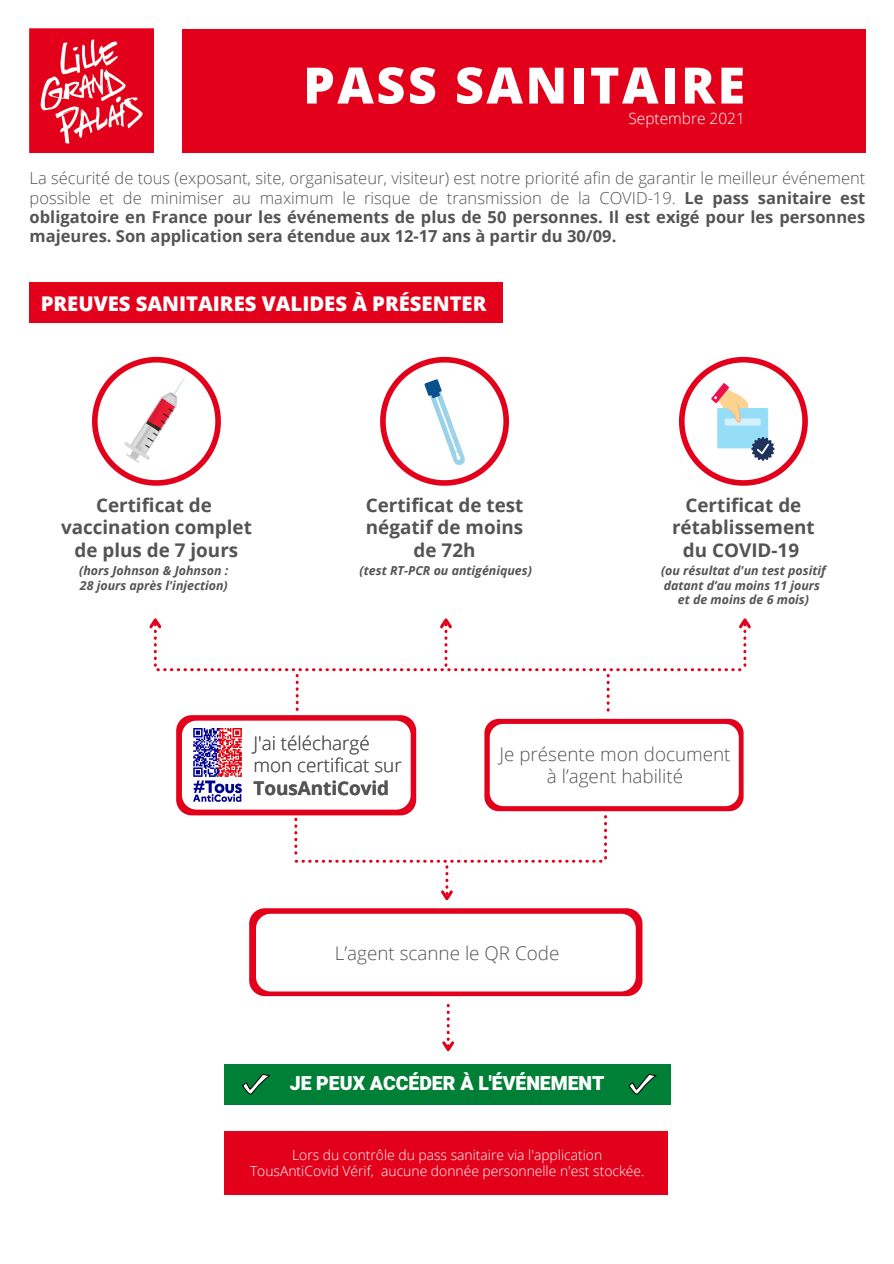
<style>
.page{position:relative;width:894px;height:1264px;background:#fff}
.page>*{position:absolute;margin:0;border:0;box-sizing:border-box;transform-origin:0 0}
.t1{font:800 50.25px "Open Sans";letter-spacing:.05em;color:#fff}
.t2{font:800 20.25px "Open Sans";color:#fff}
.t3{font:900 19.35px "Heebo";color:#fff}
.t4{font:700 18.9px/22.4px "Open Sans";color:#545454;text-align:center}
.t5{font:300 18.9px/22.4px "Open Sans";color:#545454}
.t6{font:300 16.5px/19.2px "Open Sans";color:#545454;text-align:justify}
.t7{font:300 15.45px "Open Sans";color:#fff}
.t8{font:300 13.95px/16.4px "Open Sans";color:#fff;text-align:center}
.t9{font:italic 700 12.45px/14.1px "Open Sans";color:#545454}
.s1{font-weight:700}
</style>
<div class="page">
<img style="left:30px;top:29px;width:123px;height:124px">
<div style="left:182px;top:29px;width:683px;height:124px;background:#e3001b"></div>
<div style="left:30px;top:283px;width:472px;height:40px;background:#e3001b"></div>
<svg style="left:679px;top:357px;width:128px;height:129px"></svg>
<svg style="left:92px;top:357px;width:129px;height:129px"></svg>
<svg style="left:380px;top:357px;width:129px;height:129px"></svg>
<svg style="left:442px;top:1004px;width:12px;height:48px"></svg>
<svg style="left:149px;top:618px;width:602px;height:93px"></svg>
<div style="left:176px;top:715px;width:240px;height:100px;background:#e3001b;border-radius:16px"></div>
<div style="left:249px;top:908px;width:393px;height:88px;background:#e3001b;border-radius:16px"></div>
<svg style="left:484px;top:718px;width:259px;height:93px;fill:#e3001b"></svg>
<div style="left:182px;top:720px;width:228px;height:89px;background:#fff;border-radius:15px"></div>
<div style="left:256px;top:913px;width:379px;height:78px;background:#fff;border-radius:15px"></div>
<div style="left:489px;top:724px;width:249px;height:82px;background:#fff;border-radius:14px"></div>
<img style="left:193px;top:729px;width:49px;height:72px">
<svg style="left:294px;top:815px;width:313px;height:86px"></svg>
<div style="left:224px;top:1064px;width:446px;height:40px;background:#008037"></div>
<svg style="left:629px;top:1074px;width:27px;height:20px"></svg>
<svg style="left:242px;top:1074px;width:27px;height:20px"></svg>
<div style="left:224px;top:1131px;width:443px;height:63px;background:#e3001b"></div>
<p class="t1" style="left:303px;top:50px;width:443px">PASS SANITAIRE</p>
<p class="t7" style="left:628px;top:108px;width:118px">Septembre 2021</p>
<p class="t6" style="left:30px;top:168px;width:837px">La sécurité de tous (exposant, site, organisateur, visiteur) est notre priorité afin de garantir le meilleur événement possible et de minimiser au maximum le risque de transmission de la COVID-19. <span class="s1">Le pass sanitaire est obligatoire en France pour les événements de plus de 50 personnes. Il est exigé pour les personnes majeures. Son application sera étendue aux 12-17 ans à partir du 30/09.</span></p>
<p class="t2" style="left:41px;top:289px;width:447px">PREUVES SANITAIRES VALIDES À PRÉSENTER</p>
<p class="t4" style="left:96px;top:493px;width:117px">Certificat de</p>
<p class="t4" style="left:61px;top:515px;width:192px">vaccination complet</p>
<p class="t4" style="left:75px;top:538px;width:165px">de plus de 7 jours</p>
<p class="t4" style="left:365px;top:493px;width:159px">Certificat de test négatif de moins de 72h</p>
<p class="t4" style="left:671px;top:493px;width:144px">Certificat de rétablissement du COVID-19</p>
<p class="t9" style="left:661px;top:563px;width:166px">(ou résultat d'un test positif datant d’au moins 11 jours</p>
<p class="t9" style="left:677px;top:592px;width:133px">et de moins de 6 mois)</p>
<p class="t9" style="left:79px;top:563px;width:151px">(hors Johnson &amp; Johnson :</p>
<p class="t9" style="left:359px;top:563px;width:174px">(test RT-PCR ou antigéniques)</p>
<p class="t9" style="left:80px;top:577px;width:149px">28 jours après l'injection)</p>
<p class="t5" style="left:253px;top:731px;width:150px">J'ai téléchargé mon certificat sur</p>
<p class="t4" style="left:253px;top:776px;width:137px">TousAntiCovid</p>
<p class="t5" style="left:499px;top:742px;width:232px;text-align:center">Je présente mon document à l’agent habilité</p>
<p class="t5" style="left:335px;top:941px;width:226px">L’agent scanne le QR Code</p>
<p class="t3" style="left:290px;top:1069px;width:316px">JE PEUX ACCÉDER À L'ÉVÉNEMENT</p>
<p class="t8" style="left:250px;top:1146px;width:396px">Lors du contrôle du pass sanitaire via l'application<br>TousAntiCovid Vérif, aucune donnée personnelle n'est stockée.</p>
</div>
